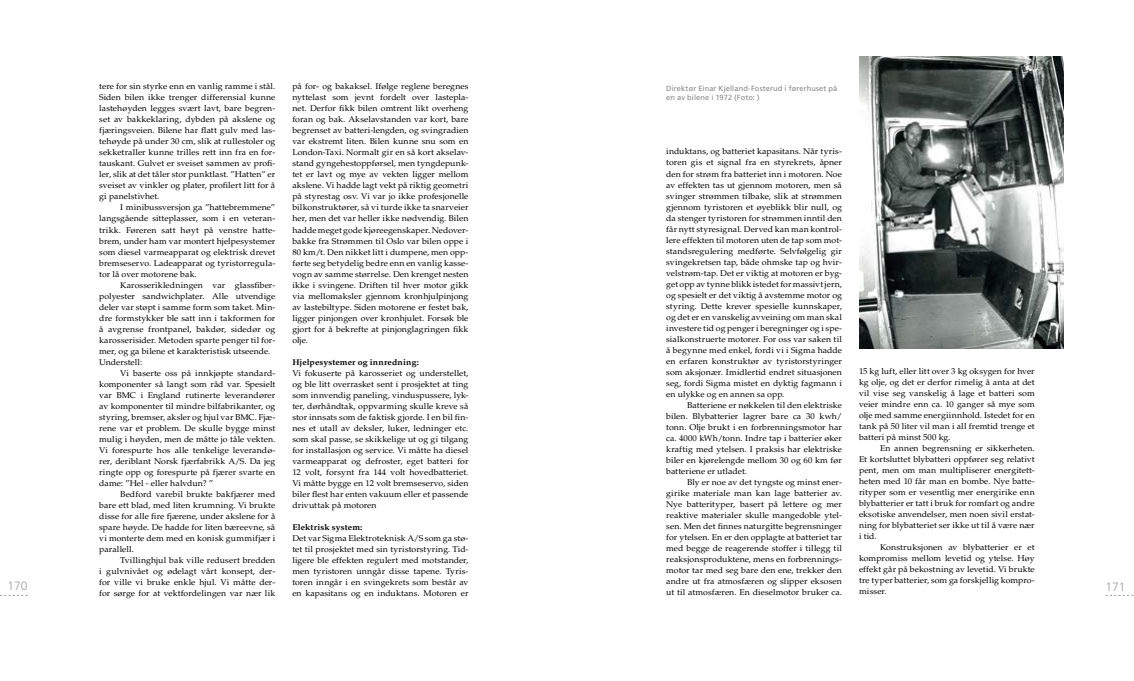
<style>
.page{position:relative;width:1134px;height:681px;background:#fff}
.page>*{position:absolute;margin:0;border:0;box-sizing:border-box;transform-origin:0 0}
.t1{font:300 12px "Frutiger LT Std";color:#9c9e9f}
.t2{font:8.4px/11px "Palatino LT Std";letter-spacing:.005em;color:#000;text-align:justify;scale:1.04 1}
.t3{font:700 8.4px "Palatino LT Std";letter-spacing:.015em;color:#000;scale:1.04 1}
.t4{font:7.5px/9px "Frutiger LT Std";letter-spacing:.015em;color:#87888a}
</style>
<div class="page">
<img style="left:859px;top:57px;width:204px;height:291px">
<p class="t2" style="left:99px;top:81px;width:171px">tere for sin styrke enn en vanlig ramme i stål.<br>Siden bilen ikke trenger differensial kunne lastehøyden legges svært lavt, bare begren&shy;set av bakkeklaring, dybden på akslene og fjæringsveien. Bilene har flatt gulv med las&shy;tehøyde på under 30 cm, slik at rullestoler og sekketraller kunne trilles rett inn fra en for&shy;tauskant. Gulvet er sveiset sammen av profi&shy;ler, slik at det tåler stor punktlast. ”Hatten” er sveiset av vinkler og plater, profilert litt for å gi panelstivhet.</p>
<p class="t2" style="left:99px;top:202px;width:171px;text-indent:21px">I minibussversjon ga ”hattebremmene” langsgående sitteplasser, som i en veteran&shy;trikk. Føreren satt høyt på venstre hatte&shy;brem, under ham var montert hjelpesystemer som diesel varmeapparat og elektrisk drevet bremseservo. Ladeapparat og tyristorregula&shy;tor lå over motorene bak.</p>
<p class="t2" style="left:99px;top:279px;width:171px;text-align:left;text-indent:21px">Karosserikledningen var glassfiber&shy;polyester sandwichplater. Alle utvendige deler var støpt i samme form som taket. Min&shy;dre formstykker ble satt inn i takformen for å avgrense frontpanel, bakdør, sidedør og karosserisider. Metoden sparte penger til for&shy;mer, og ga bilene et karakteristisk utseende.<br>Understell:</p>
<p class="t2" style="left:99px;top:367px;width:171px;text-indent:21px">Vi baserte oss på innkjøpte standard&shy;komponenter så langt som råd var. Spesielt var BMC i England rutinerte leverandører av komponenter til mindre bilfabrikanter, og styring, bremser, aksler og hjul var BMC. Fjæ&shy;rene var et problem. De skulle bygge minst mulig i høyden, men de måtte jo tåle vekten.<br>Vi forespurte hos alle tenkelige leverandø&shy;rer, deriblant Norsk fjærfabrikk A/S. Da jeg ringte opp og forespurte på fjærer svarte en dame: ”Hel - eller halvdun? ”</p>
<p class="t2" style="left:99px;top:488px;width:171px;text-indent:21px">Bedford varebil brukte bakfjærer med bare ett blad, med liten krumning. Vi brukte disse for alle fire fjærene, under akslene for å spare høyde. De hadde for liten bæreevne, så vi monterte dem med en konisk gummifjær i parallell.</p>
<p class="t2" style="left:99px;top:554px;width:171px;text-indent:21px">Tvillinghjul bak ville redusert bredden i gulvnivået og ødelagt vårt konsept, der&shy;for ville vi bruke enkle hjul. Vi måtte der&shy;for sørge for at vektfordelingen var nær lik</p>
<p class="t2" style="left:292px;top:81px;width:171px">på for- og bakaksel. Ifølge reglene beregnes nyttelast som jevnt fordelt over lastepla&shy;net. Derfor fikk bilen omtrent likt overheng foran og bak. Akselavstanden var kort, bare begrenset av batteri-lengden, og svingradien var ekstremt liten. Bilen kunne snu som en London-Taxi. Normalt gir en så kort akselav&shy;stand gyngehestoppførsel, men tyngdepunk&shy;tet er lavt og mye av vekten ligger mellom akslene. Vi hadde lagt vekt på riktig geometri på styrestag osv. Vi var jo ikke profesjonelle bilkonstruktører, så vi turde ikke ta snarveier her, men det var heller ikke nødvendig. Bilen hadde meget gode kjøreegenskaper. Nedover&shy;bakke fra Strømmen til Oslo var bilen oppe i 80 km/t. Den nikket litt i dumpene, men opp&shy;førte seg betydelig bedre enn en vanlig kasse&shy;vogn av samme størrelse. Den krenget nesten ikke i svingene. Driften til hver motor gikk via mellomaksler gjennom kronhjulpinjong av lastebiltype. Siden motorene er festet bak, ligger pinjongen over kronhjulet. Forsøk ble gjort for å bekrefte at pinjonglagringen fikk olje.</p>
<p class="t3" style="left:292px;top:356px;width:123px">Hjelpesystemer og innredning:</p>
<p class="t2" style="left:292px;top:367px;width:171px">Vi fokuserte på karosseriet og understellet, og ble litt overrasket sent i prosjektet at ting som innvendig paneling, vinduspussere, lyk&shy;ter, dørhåndtak, oppvarming skulle kreve så stor innsats som de faktisk gjorde. I en bil fin&shy;nes et utall av deksler, luker, ledninger etc. som skal passe, se skikkelige ut og gi tilgang for installasjon og service. Vi måtte ha diesel varmeapparat og defroster, eget batteri for 12 volt, forsynt fra 144 volt hovedbatteriet.<br>Vi måtte bygge en 12 volt bremseservo, siden biler flest har enten vakuum eller et passende drivuttak på motoren</p>
<p class="t3" style="left:292px;top:521px;width:69px">Elektrisk system:</p>
<p class="t2" style="left:292px;top:532px;width:171px">Det var Sigma Elektroteknisk A/S som ga stø&shy;tet til prosjektet med sin tyristorstyring. Tid&shy;ligere ble effekten regulert med motstander, men tyristoren unngår disse tapene. Tyris&shy;toren inngår i en svingekrets som består av en kapasitans og en induktans. Motoren er</p>
<p class="t4" style="left:666px;top:84px;width:173px">Direktør Einar Kjelland-Fosterud i førerhuset på en av bilene i 1972 (Foto: )</p>
<p class="t2" style="left:666px;top:146px;width:171px">induktans, og batteriet kapasitans. Når tyris&shy;toren gis et signal fra en styrekrets, åpner den for strøm fra batteriet inn i motoren. Noe av effekten tas ut gjennom motoren, men så svinger strømmen tilbake, slik at strømmen gjennom tyristoren et øyeblikk blir null, og da stenger tyristoren for strømmen inntil den får nytt styresignal. Derved kan man kontrol&shy;lere effekten til motoren uten de tap som mot&shy;standsregulering medførte. Selvfølgelig gir svingekretsen tap, både ohmske tap og hvir&shy;velstrøm-tap. Det er viktig at motoren er byg&shy;get opp av tynne blikk istedet for massivt jern, og spesielt er det viktig å avstemme motor og styring. Dette krever spesielle kunnskaper, og det er en vanskelig avveining om man skal investere tid og penger i beregninger og i spe&shy;sialkonstruerte motorer. For oss var saken til å begynne med enkel, fordi vi i Sigma hadde en erfaren konstruktør av tyristorstyringer som aksjonær. Imidlertid endret situasjonen seg, fordi Sigma mistet en dyktig fagmann i en ulykke og en annen sa opp.</p>
<p class="t2" style="left:666px;top:399px;width:171px;text-indent:21px">Batteriene er nøkkelen til den elektriske bilen. Blybatterier lagrer bare ca 30 kwh/ tonn. Olje brukt i en forbrenningsmotor har ca. 4000 kWh/tonn. Indre tap i batterier øker kraftig med ytelsen. I praksis har elektriske biler en kjørelengde mellom 30 og 60 km før batteriene er utladet.</p>
<p class="t2" style="left:666px;top:476px;width:171px;text-indent:21px">Bly er noe av det tyngste og minst ener&shy;girike materiale man kan lage batterier av.<br>Nye batterityper, basert på lettere og mer reaktive materialer skulle mangedoble ytel&shy;sen. Men det finnes naturgitte begrensninger for ytelsen. En er den opplagte at batteriet tar med begge de reagerende stoffer i tillegg til reaksjonsproduktene, mens en forbrennings&shy;motor tar med seg bare den ene, trekker den andre ut fra atmosfæren og slipper eksosen ut til atmosfæren. En dieselmotor bruker ca.</p>
<p class="t2" style="left:859px;top:365px;width:171px">15 kg luft, eller litt over 3 kg oksygen for hver kg olje, og det er derfor rimelig å anta at det vil vise seg vanskelig å lage et batteri som veier mindre enn ca. 10 ganger så mye som olje med samme energiinnhold. Istedet for en tank på 50 liter vil man i all fremtid trenge et batteri på minst 500 kg.</p>
<p class="t2" style="left:859px;top:442px;width:171px;text-indent:21px">En annen begrensning er sikkerheten.<br>Et kortsluttet blybatteri oppfører seg relativt pent, men om man multipliserer energitett&shy;heten med 10 får man en bombe. Nye batte&shy;rityper som er vesentlig mer energirike enn blybatterier er tatt i bruk for romfart og andre eksotiske anvendelser, men noen sivil erstat&shy;ning for blybatteriet ser ikke ut til å være nær i tid.</p>
<p class="t2" style="left:859px;top:541px;width:171px;text-indent:21px">Konstruksjonen av blybatterier er et kompromiss mellom levetid og ytelse. Høy effekt går på bekostning av levetid. Vi brukte tre typer batterier, som ga forskjellig kompro&shy;misser.</p>
<h1 class="t1" style="left:8px;top:579px;width:22px">170</h1>
<h1 class="t1" style="left:1106px;top:579px;width:22px">171</h1>
</div>
